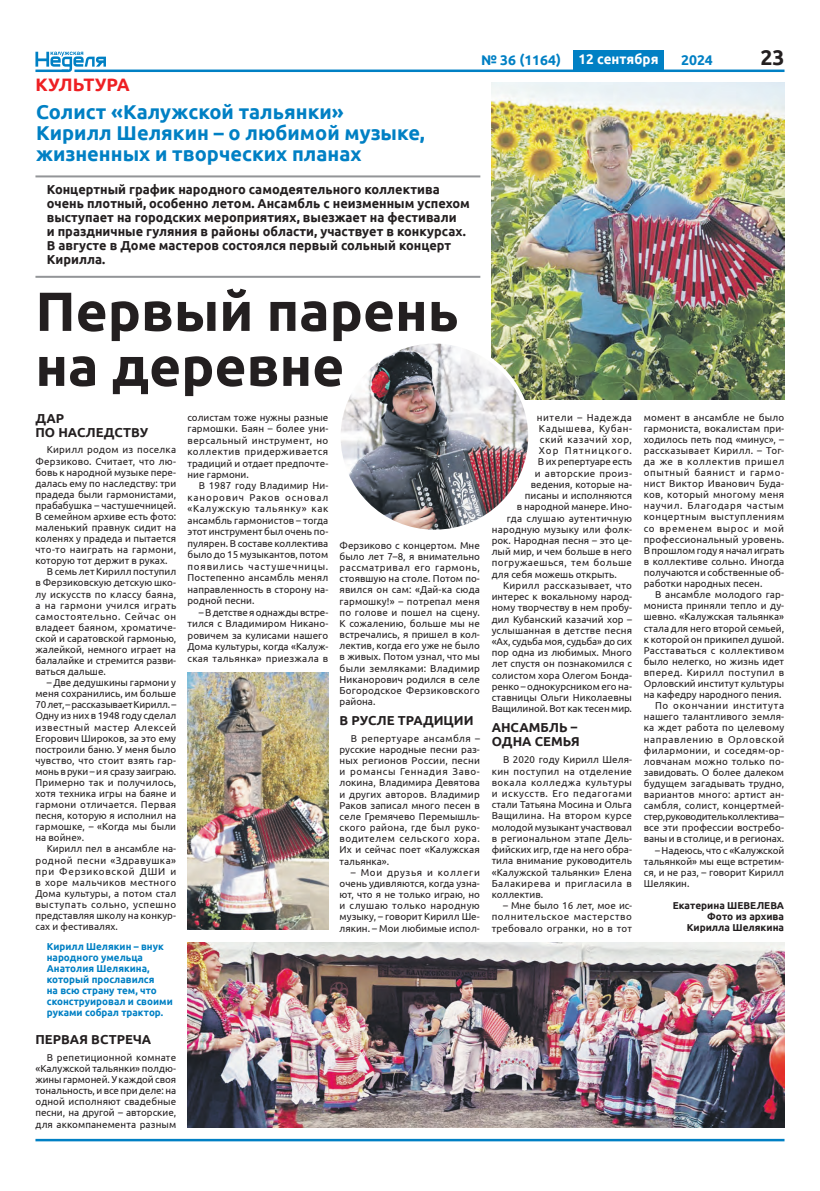
<style>
.page{position:relative;width:820px;height:1191px;background:#fff}
.page>*{position:absolute;margin:0;border:0;box-sizing:border-box;transform-origin:0 0}
._03_Заголовок_большо{font:700 55px/55px "Ubuntu";color:#231f20}
.t1{font:700 21.2px "Ubuntu";color:#231f20}
._07_Подзаголовок_мал{font:700 20px/21px "Ubuntu";color:#0080c4}
._01_Рубрика{font:700 18px "Ubuntu";color:#ee1f23}
.t2{font:700 14px "Ubuntu";color:#0080c4}
.t3{font:700 14px "Ubuntu";color:#fff;scale:.96 1}
._08_Лид_с_линиями{font:700 13px/14px "Ubuntu";color:#231f20}
._11_Подзаголовок_в_т{font:700 13px/14.1px "Ubuntu";color:#231f20}
._10_Основной_текст{font:10px/11.1px "Ubuntu";color:#231f20;text-align:justify}
._13_Врезка_в_текст{font:700 10px/11.1px "Ubuntu";color:#0080c4}
._16_Подпись_автора{font:700 10px/11.1px "Ubuntu";color:#231f20;text-align:right}
._10_Основной_текст-2{font:10px "Ubuntu";letter-spacing:.035em;color:#231f20}
._10_Основной_текст-3{font:10px "Ubuntu";letter-spacing:.055em;color:#231f20}
._10_Основной_текст-4{font:10px "Ubuntu";letter-spacing:.045em;color:#231f20}
._10_Основной_текст-5{font:10px "Ubuntu";letter-spacing:.05em;color:#231f20}
._10_Основной_текст-6{font:10px "Ubuntu";letter-spacing:.105em;color:#231f20}
</style>
<div class="page">
<hr style="left:35px;top:1138px;width:749px;height:3px;background:#0080c4">
<svg style="left:35px;top:52px;width:71px;height:20px"></svg>
<hr style="left:74px;top:70px;width:710px;height:2px;background:#0080c4">
<hr style="left:35px;top:70px;width:33px;height:2px;background:#0080c4">
<div style="left:573px;top:50px;width:90px;height:20px;background:#0080c4"></div>
<hr style="left:35px;top:175px;width:445px;height:2px;background:#939598">
<hr style="left:35px;top:276px;width:445px;height:2px;background:#939598">
<img style="left:491px;top:82px;width:293px;height:318px">
<img style="left:341px;top:341px;width:189px;height:187px">
<div style="left:336px;top:339px;width:196px;height:194px;border:4px solid #fff;border-radius:50%"></div>
<img style="left:187px;top:942px;width:596px;height:185px">
<img style="left:187px;top:672px;width:141px;height:257px">
<p class="_01_Рубрика" style="left:35px;top:74px;width:96px">КУЛЬТУРА</p>
<p class="_07_Подзаголовок_мал" style="left:36px;top:101px;width:390px">Солист «Калужской тальянки»<br>Кирилл Шелякин – о любимой музыке, жизненных и творческих планах</p>
<p class="_08_Лид_с_линиями" style="left:47px;top:183px;width:424px">Концертный график народного самодеятельного коллектива очень плотный, особенно летом. Ансамбль с неизменным успехом выступает на городских мероприятиях, выезжает на фестивали<br>и праздничные гуляния в районы области, участвует в конкурсах.<br>В августе в Доме мастеров состоялся первый сольный концерт Кирилла.</p>
<p class="_03_Заголовок_большо" style="left:35px;top:283px;width:424px">Первый парень на деревне</p>
<p class="t2" style="left:481px;top:51px;width:82px">№ 36 (1164)</p>
<p class="t3" style="left:578px;top:51px;width:85px">12 сентября</p>
<p class="t2" style="left:680px;top:51px;width:33px">2024</p>
<p class="t1" style="left:760px;top:45px;width:26px">23</p>
<p class="_11_Подзаголовок_в_т" style="left:35px;top:411px;width:114px">ДАР<br>ПО НАСЛЕДСТВУ</p>
<p class="_10_Основной_текст" style="left:35px;top:444px;width:142px;text-indent:11px">Кирилл родом из поселка Ферзиково. Считает, что лю&shy;бовь к народной музыке пере&shy;далась ему по наследству: три прадеда были гармонистами, прабабушка – частушечницей.<br>В семейном архиве есть фото: маленький правнук сидит на коленях у прадеда и пытается что-то наиграть на гармони, которую тот держит в руках.</p>
<p class="_10_Основной_текст" style="left:35px;top:566px;width:142px;text-indent:11px">В семь лет Кирилл поступил в Ферзиковскую детскую шко&shy;лу искусств по классу баяна, а на гармони учился играть самостоятельно. Сейчас он владеет баяном, хроматиче&shy;ской и саратовской гармонью, жалейкой, немного играет на балалайке и стремится разви&shy;ваться дальше.</p>
<p class="_10_Основной_текст" style="left:35px;top:677px;width:142px;text-indent:11px">– Две дедушкины гармони у меня сохранились, им больше 70 лет, – рассказывает Кирилл. – Одну из них в 1948 году сделал известный мастер Алексей Егорович Широков, за это ему построили баню. У меня было чувство, что стоит взять гар&shy;монь в руки – и я сразу заиграю.<br>Примерно так и получилось, хотя техника игры на баяне и гармони отличается. Первая песня, которую я исполнил на гармошке, – «Когда мы были на войне».</p>
<p class="_10_Основной_текст" style="left:35px;top:843px;width:142px;text-indent:11px">Кирилл пел в ансамбле на&shy;родной песни «Здравушка» при Ферзиковской ДШИ и в хоре мальчиков местного Дома культуры, а потом стал выступать сольно, успешно представляя школу на конкур&shy;сах и фестивалях.</p>
<p class="_13_Врезка_в_текст" style="left:47px;top:940px;width:127px">Кирилл Шелякин – внук народного умельца<br>Анатолия Шелякина, который прославился<br>на всю страну тем, что сконструировал и своими руками собрал трактор.</p>
<p class="_11_Подзаголовок_в_т" style="left:35px;top:1032px;width:117px">ПЕРВАЯ ВСТРЕЧА</p>
<p class="_10_Основной_текст" style="left:35px;top:1051px;width:142px;text-indent:11px">В репетиционной комнате «Калужской тальянки» полдю&shy;жины гармоней. У каждой своя тональность, и все при деле: на одной исполняют свадебные песни, на другой – авторские, для аккомпанемента разным</p>
<p class="_10_Основной_текст" style="left:187px;top:411px;width:142px;line-height:11.5px">солистам тоже нужны разные гармошки. Баян – более уни&shy;версальный инструмент, но коллектив придерживается традиций и отдает предпочте&shy;ние гармони.</p>
<p class="_10_Основной_текст" style="left:187px;top:480px;width:142px;line-height:11.5px;text-indent:11px">В 1987 году Владимир Ни&shy;канорович Раков основал «Калужскую тальянку» как ансамбль гармонистов – тогда этот инструмент был очень по&shy;пулярен. В составе коллектива было до 15 музыкантов, потом появились частушечницы.<br>Постепенно ансамбль менял направленность в сторону на&shy;родной песни.</p>
<p class="_10_Основной_текст" style="left:187px;top:606px;width:142px;line-height:11.5px;text-indent:11px">– В детстве я однажды встре&shy;тился с Владимиром Никано&shy;ровичем за кулисами нашего Дома культуры, когда «Калуж&shy;ская тальянка» приезжала в</p>
<p class="_10_Основной_текст" style="left:339px;top:539px;width:142px">Ферзиково с концертом. Мне было лет 7–8, я внимательно рассматривал его гармонь, стоявшую на столе. Потом по&shy;явился он сам: «Дай-ка сюда гармошку!» – потрепал меня по голове и пошел на сцену.<br>К сожалению, больше мы не встречались, я пришел в кол&shy;лектив, когда его уже не было в живых. Потом узнал, что мы были земляками: Владимир Никанорович родился в селе Богородское Ферзиковского района.</p>
<p class="_11_Подзаголовок_в_т" style="left:339px;top:713px;width:135px">В РУСЛЕ ТРАДИЦИИ</p>
<p class="_10_Основной_текст" style="left:339px;top:732px;width:142px;text-indent:11px">В репертуаре ансамбля – русские народные песни раз&shy;ных регионов России, песни и романсы Геннадия Заво&shy;локина, Владимира Девятова и других авторов. Владимир Раков записал много песен в селе Гремячево Перемышль&shy;ского района, где был руко&shy;водителем сельского хора.<br>Их и сейчас поет «Калужская тальянка».</p>
<p class="_10_Основной_текст" style="left:339px;top:866px;width:142px;text-indent:11px">– Мои друзья и коллеги очень удивляются, когда узна&shy;ют, что я не только играю, но и слушаю только народную музыку, – говорит Кирилл Ше&shy;лякин. – Мои любимые испол-</p>
<p class="_10_Основной_текст-3" style="left:536px;top:411px;width:97px">нители – Надежда</p>
<p class="_10_Основной_текст-3" style="left:538px;top:422px;width:95px">Кадышева, Кубан-</p>
<p class="_10_Основной_текст-5" style="left:539px;top:433px;width:93px">ский казачий хор,</p>
<p class="_10_Основной_текст-6" style="left:538px;top:444px;width:95px">Хор Пятницкого.</p>
<p class="_10_Основной_текст" style="left:537px;top:456px;width:96px">В их репертуаре есть</p>
<p class="_10_Основной_текст-2" style="left:534px;top:467px;width:99px">и авторские произ-</p>
<p class="_10_Основной_текст" style="left:530px;top:478px;width:103px">ведения, которые на-</p>
<p class="_10_Основной_текст" style="left:524px;top:490px;width:109px">писаны и исполняются</p>
<p class="_10_Основной_текст" style="left:516px;top:501px;width:117px">в народной манере. Ино-</p>
<p class="_10_Основной_текст-2" style="left:506px;top:512px;width:127px">гда слушаю аутентичную</p>
<p class="_10_Основной_текст" style="left:491px;top:523px;width:142px">народную музыку или фолк-</p>
<p class="_10_Основной_текст" style="left:491px;top:534px;width:142px">рок. Народная песня – это це-</p>
<p class="_10_Основной_текст" style="left:491px;top:546px;width:142px">лый мир, и чем больше в него</p>
<p class="_10_Основной_текст-4" style="left:491px;top:557px;width:142px">погружаешься, тем больше</p>
<p class="_10_Основной_текст" style="left:491px;top:568px;width:126px">для себя можешь открыть.</p>
<p class="_10_Основной_текст" style="left:491px;top:579px;width:142px;text-indent:11px">Кирилл рассказывает, что интерес к вокальному народ&shy;ному творчеству в нем пробу&shy;дил Кубанский казачий хор – услышанная в детстве песня «Ах, судьба моя, судьба» до сих пор одна из любимых. Много лет спустя он познакомился с солистом хора Олегом Бонда&shy;ренко – однокурсником его на&shy;ставницы Ольги Николаевны Ващилиной. Вот как тесен мир.</p>
<p class="_11_Подзаголовок_в_т" style="left:491px;top:720px;width:90px">АНСАМБЛЬ –<br>ОДНА СЕМЬЯ</p>
<p class="_10_Основной_текст" style="left:491px;top:754px;width:142px;text-indent:11px">В 2020 году Кирилл Шеля&shy;кин поступил на отделение вокала колледжа культуры и искусств. Его педагогами стали Татьяна Мосина и Ольга Ващилина. На втором курсе молодой музыкант участвовал в региональном этапе Дель&shy;фийских игр, где на него обра&shy;тила внимание руководитель «Калужской тальянки» Елена Балакирева и пригласила в коллектив.</p>
<p class="_10_Основной_текст" style="left:491px;top:899px;width:142px;text-indent:11px">– Мне было 16 лет, мое ис&shy;полнительское мастерство требовало огранки, но в тот</p>
<p class="_10_Основной_текст" style="left:643px;top:411px;width:142px">момент в ансамбле не было гармониста, вокалистам при&shy;ходилось петь под «минус», – рассказывает Кирилл. – Тог&shy;да же в коллектив пришел опытный баянист и гармо&shy;нист Виктор Иванович Буда&shy;ков, который многому меня научил. Благодаря частым концертным выступлениям со временем вырос и мой профессиональный уровень.<br>В прошлом году я начал играть в коллективе сольно. Иногда получаются и собственные об&shy;работки народных песен.</p>
<p class="_10_Основной_текст" style="left:643px;top:589px;width:142px;text-indent:11px">В ансамбле молодого гар&shy;мониста приняли тепло и ду&shy;шевно. «Калужская тальянка» стала для него второй семьей, к которой он прикипел душой.<br>Расставаться с коллективом было нелегко, но жизнь идет вперед. Кирилл поступил в Орловский институт культуры на кафедру народного пения.</p>
<p class="_10_Основной_текст" style="left:643px;top:700px;width:142px;text-indent:11px">По окончании института нашего талантливого земля&shy;ка ждет работа по целевому направлению в Орловской филармонии, и соседям-ор&shy;ловчанам можно только по&shy;завидовать. О более далеком будущем загадывать трудно, вариантов много: артист ан&shy;самбля, солист, концертмей&shy;стер, руководитель коллектива – все эти профессии востребо&shy;ваны и в столице, и в регионах.</p>
<p class="_10_Основной_текст" style="left:643px;top:844px;width:142px;text-indent:11px">– Надеюсь, что с «Калужской тальянкой» мы еще встретим&shy;ся, и не раз, – говорит Кирилл Шелякин.</p>
<p class="_16_Подпись_автора" style="left:672px;top:900px;width:113px">Екатерина ШЕВЕЛЕВА</p>
<p class="_16_Подпись_автора" style="left:686px;top:911px;width:99px">Фото из архива<br>Кирилла Шелякина</p>
</div>
